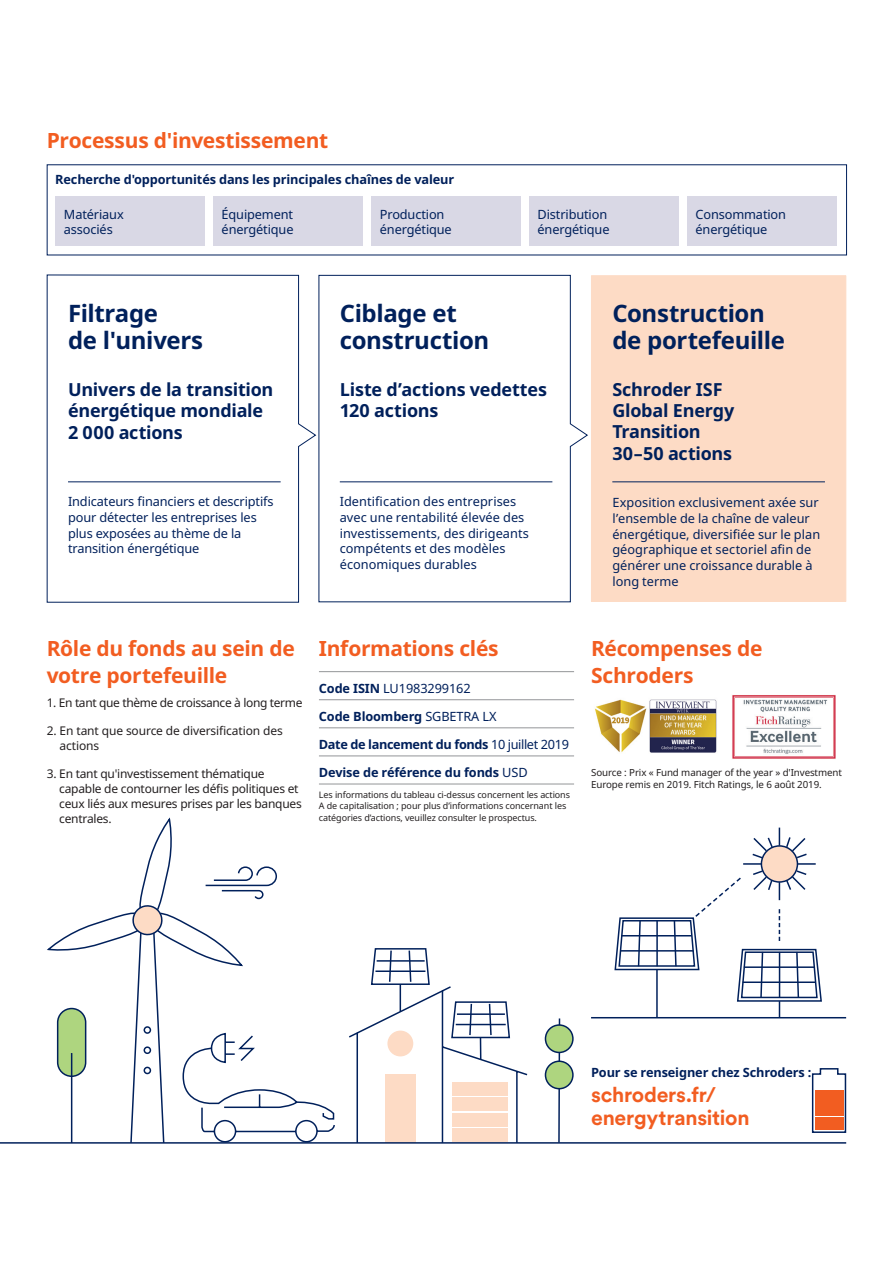
<style>
.page{position:relative;width:893px;height:1263px;background:#fff}
.page>*{position:absolute;margin:0;border:0;box-sizing:border-box;transform-origin:0 0}
._14_18_Intro{font:700 24px/27px "Noto Sans";letter-spacing:-.015em;color:#00205b}
._14_16_Title_Underli{font:700 21px/27px "Noto Sans";letter-spacing:-.015em;color:#f25d21}
._17_19_Subheading_Pr{font:700 21px/22.5px "Schroders Circular";letter-spacing:-.01em;color:#f25d21}
._14_18_Intro-2{font:700 18px/21.5px "Noto Sans";letter-spacing:-.015em;color:#00205b}
._14_18_Intro-3{font:12.75px/15.8px "Noto Sans";letter-spacing:.005em;color:#00205b}
._8_5_10_Body_Text_Bl{font:12.75px/15px "Noto Sans";letter-spacing:-.01em;color:#00205b}
._8_5_10_Sub_Head_Bod{font:700 12.75px "Noto Sans";letter-spacing:-.01em;color:#00205b}
._8_5_10_Sub_Head_Bod-2{font:700 12.75px "Noto Sans";letter-spacing:-.03em;color:#00205b}
._8_5_10_Sub_Head_Bod-3{font:12.75px "Noto Sans";letter-spacing:-.01em;color:#00205b}
._8_5_10_Body_Text_Bl-2{font:12px/15px "Noto Sans";letter-spacing:-.02em;color:#231f20}
._6_5_8_Source_Text{font:9.75px/12px "Noto Sans";letter-spacing:-.01em;color:#231f20}
._6_5_8_Legal_Disclai{font:9px/11.2px "Noto Sans";letter-spacing:-.01em;color:#231f20}
.s1{font-weight:700}
.s2{font-weight:400}
</style>
<div class="page">
<div style="left:591px;top:275px;width:255px;height:327px;background:#fddbc5"></div>
<hr style="left:319px;top:671px;width:255px;height:1px;background:#939598">
<hr style="left:319px;top:699px;width:255px;height:1px;background:#939598">
<hr style="left:319px;top:727px;width:255px;height:1px;background:#939598">
<hr style="left:319px;top:756px;width:255px;height:1px;background:#939598">
<hr style="left:319px;top:784px;width:255px;height:1px;background:#939598">
<img style="left:595px;top:699px;width:122px;height:54px">
<img style="left:732px;top:695px;width:104px;height:64px">
<hr style="left:612px;top:481px;width:213px;height:1px;background:#00205b">
<div style="left:55px;top:196px;width:150px;height:50px;background:#d9d8e5"></div>
<div style="left:213px;top:196px;width:150px;height:50px;background:#d9d8e5"></div>
<div style="left:371px;top:196px;width:150px;height:50px;background:#d9d8e5"></div>
<div style="left:529px;top:196px;width:150px;height:50px;background:#d9d8e5"></div>
<div style="left:687px;top:196px;width:149px;height:50px;background:#d9d8e5"></div>
<svg style="left:318px;top:275px;width:270px;height:328px"></svg>
<svg style="left:46px;top:274px;width:270px;height:329px"></svg>
<svg style="left:349px;top:948px;width:179px;height:194px"></svg>
<svg style="left:557px;top:1018px;width:4px;height:124px"></svg>
<div style="left:545px;top:1061px;width:28px;height:28px;background:#aed57f;border-radius:50%"></div>
<div style="left:545px;top:1060px;width:29px;height:29px;border:2px solid #00205b;border-radius:50%"></div>
<div style="left:545px;top:1025px;width:28px;height:27px;background:#aed57f;border-radius:50%"></div>
<div style="left:545px;top:1024px;width:29px;height:29px;border:2px solid #00205b;border-radius:50%"></div>
<svg style="left:811px;top:1068px;width:36px;height:65px"></svg>
<div style="left:815px;top:1117px;width:28px;height:13px;background:#f25d21"></div>
<div style="left:815px;top:1103px;width:28px;height:13px;background:#f25d21"></div>
<div style="left:815px;top:1090px;width:28px;height:13px;background:#f25d21"></div>
<hr style="left:591px;top:1017px;width:255px;height:1px;background:#00205b">
<svg style="left:47px;top:819px;width:288px;height:323px"></svg>
<svg style="left:614px;top:827px;width:208px;height:190px"></svg>
<hr style="left:0;top:1142px;width:846px;height:2px;background:#00205b">
<div style="left:387px;top:1030px;width:26px;height:26px;background:#fddbc5;border-radius:50%"></div>
<p class="_14_16_Title_Underli" style="left:47px;top:127px;width:283px">Processus d'investissement</p>
<p class="_8_5_10_Sub_Head_Bod" style="left:55px;top:170px;width:400px">Recherche d'opportunités dans les principales chaînes de valeur</p>
<p class="_8_5_10_Body_Text_Bl" style="left:64px;top:207px;width:61px">Matériaux associés</p>
<p class="_8_5_10_Body_Text_Bl" style="left:222px;top:207px;width:73px">Équipement énergétique</p>
<p class="_8_5_10_Body_Text_Bl" style="left:380px;top:207px;width:73px">Production énergétique</p>
<p class="_8_5_10_Body_Text_Bl" style="left:538px;top:207px;width:73px">Distribution énergétique</p>
<p class="_8_5_10_Body_Text_Bl" style="left:695px;top:207px;width:92px">Consommation énergétique</p>
<p class="_14_18_Intro" style="left:68px;top:301px;width:137px">Filtrage<br>de l'univers</p>
<p class="_14_18_Intro-2" style="left:68px;top:379px;width:207px">Univers de la transition énergétique mondiale<br>2 000 actions</p>
<p class="_8_5_10_Body_Text_Bl" style="left:68px;top:494px;width:207px;line-height:15.8px">Indicateurs financiers et descriptifs pour détecter les entreprises les plus exposées au thème de la transition énergétique</p>
<p class="_14_18_Intro" style="left:340px;top:301px;width:151px">Ciblage et construction</p>
<p class="_14_18_Intro-2" style="left:340px;top:379px;width:209px;line-height:21px">Liste d’actions vedettes<br>120 actions</p>
<p class="_14_18_Intro-3" style="left:340px;top:494px;width:191px">Identification des entreprises avec une rentabilité élevée des investissements, des dirigeants compétents et des modèles économiques durables</p>
<p class="_14_16_Title_Underli" style="left:47px;top:635px;width:250px">Rôle du fonds au sein de votre portefeuille</p>
<p class="_8_5_10_Body_Text_Bl-2" style="left:47px;top:696px;width:257px">1. En tant que thème de croissance à long terme</p>
<p class="_8_5_10_Body_Text_Bl-2" style="left:60px;top:724px;width:225px;text-indent:-13px">2. En tant que source de diversification des actions</p>
<p class="_8_5_10_Body_Text_Bl-2" style="left:59px;top:766px;width:244px;text-indent:-12px">3. En tant qu'investissement thématique capable de contourner les défis politiques et ceux liés aux mesures prises par les banques centrales.</p>
<p class="_14_16_Title_Underli" style="left:319px;top:635px;width:181px">Informations clés</p>
<p class="_8_5_10_Sub_Head_Bod-3" style="left:319px;top:679px;width:153px"><span class="s1">Code ISIN</span> LU1983299162</p>
<p class="_8_5_10_Sub_Head_Bod" style="left:319px;top:707px;width:179px">Code Bloomberg <span class="s2">SGBETRA LX</span></p>
<p class="_8_5_10_Sub_Head_Bod-2" style="left:319px;top:735px;width:251px">Date de lancement du fonds <span class="s2">10 juillet 2019</span></p>
<p class="_8_5_10_Sub_Head_Bod" style="left:319px;top:763px;width:210px">Devise de référence du fonds <span class="s2">USD</span></p>
<p class="_6_5_8_Legal_Disclai" style="left:319px;top:789px;width:253px">Les informations du tableau ci-dessus concernent les actions<br>A de capitalisation ; pour plus d’informations concernant les catégories d’actions, veuillez consulter le prospectus.</p>
<p class="_14_18_Intro" style="left:612px;top:301px;width:174px">Construction de portefeuille</p>
<p class="_14_18_Intro-2" style="left:612px;top:379px;width:123px">Schroder ISF<br>Global Energy<br>Transition<br>30–50 actions</p>
<p class="_14_18_Intro-3" style="left:612px;top:495px;width:209px">Exposition exclusivement axée sur l’ensemble de la chaîne de valeur énergétique, diversifiée sur le plan géographique et sectoriel afin de générer une croissance durable à long terme</p>
<p class="_14_16_Title_Underli" style="left:591px;top:635px;width:173px">Récompenses de<br>Schroders</p>
<p class="_6_5_8_Source_Text" style="left:591px;top:767px;width:252px">Source : Prix « Fund manager of the year » d'Investment<br>Europe remis en 2019. Fitch Ratings, le 6 août 2019.</p>
<p class="_8_5_10_Sub_Head_Bod" style="left:591px;top:1063px;width:222px">Pour se renseigner chez Schroders :</p>
<p class="_17_19_Subheading_Pr" style="left:591px;top:1083px;width:160px">schroders.fr/ energytransition</p>
</div>
